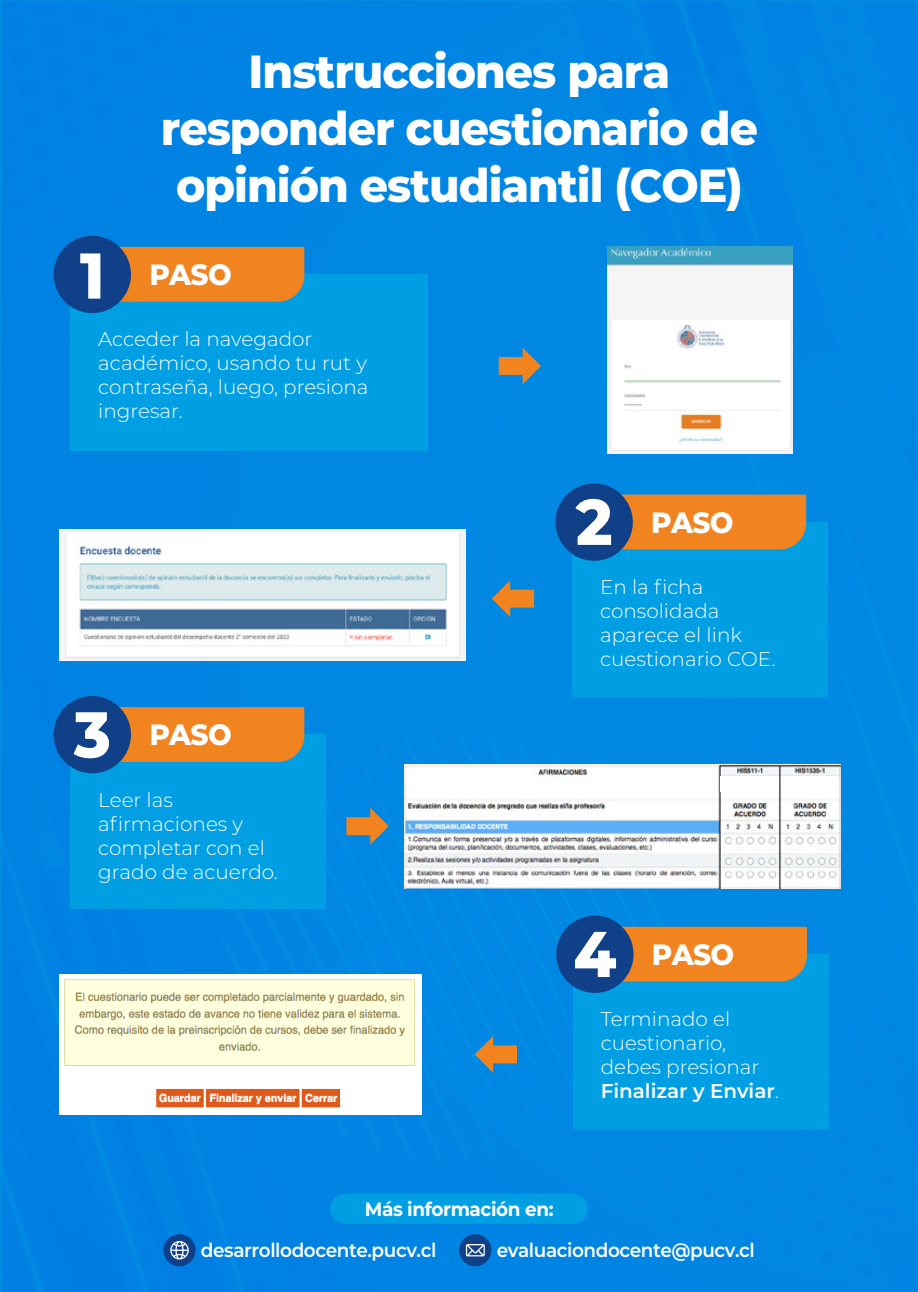
<style>
.page{position:relative;width:918px;height:1292px;background:#fff}
.page>*{position:absolute;margin:0;border:0;box-sizing:border-box;transform-origin:0 0}
.t1{font:800 64.5px "Montserrat";color:#fff;scale:.95 1}
.t2{font:800 46.35px/57px "Montserrat";letter-spacing:-.02em;color:#fff;text-align:center;scale:.95 1}
.t3{font:800 29.25px "Montserrat";letter-spacing:-.02em;color:#fff;scale:.95 1}
.t4{font:300 19.95px/24px "Montserrat";color:#fff}
.t5{font:600 19.35px "Montserrat";letter-spacing:-.02em;color:#fff;scale:.95 1}
.t6{font:700 19.35px "Montserrat";letter-spacing:-.02em;color:#fff;scale:.95 1}
.s1{font-size:64.5px}
.s2{font-weight:600}
</style>
<div class="page">
<div style="left:1px;top:1px;width:917px;height:1291px;background:#0086e3"></div>
<div style="left:71px;top:274px;width:357px;height:177px;background:#009fe3"></div>
<div style="left:120px;top:247px;width:184px;height:55px;background:#f28420"></div>
<div style="left:54px;top:236px;width:77px;height:77px;background:#0f4088;border-radius:50%"></div>
<svg style="left:499px;top:348px;width:42px;height:36px;background:#798580"></svg>
<div style="left:573px;top:522px;width:255px;height:174px;background:#009fe3"></div>
<div style="left:623px;top:495px;width:183px;height:54px;background:#f28420"></div>
<div style="left:556px;top:483px;width:77px;height:78px;background:#0f4088;border-radius:50%"></div>
<svg style="left:492px;top:580px;width:42px;height:37px;background:#768683"></svg>
<img style="left:60px;top:530px;width:406px;height:130px">
<div style="left:71px;top:734px;width:255px;height:175px;background:#009fe3"></div>
<div style="left:120px;top:707px;width:184px;height:55px;background:#f28420"></div>
<div style="left:54px;top:696px;width:77px;height:77px;background:#0f4088;border-radius:50%"></div>
<svg style="left:346px;top:808px;width:43px;height:36px;background:#778582"></svg>
<img style="left:607px;top:247px;width:186px;height:207px">
<div style="left:622px;top:372px;width:40px;height:8px;background:#fff"></div>
<div style="left:163px;top:1234px;width:33px;height:32px;background:#0f4088;border-radius:50%"></div>
<div style="left:459px;top:1234px;width:32px;height:32px;background:#0f4088;border-radius:50%"></div>
<svg style="left:466px;top:1244px;width:19px;height:12px"></svg>
<svg style="left:170px;top:1241px;width:19px;height:18px"></svg>
<div style="left:330px;top:1194px;width:258px;height:30px;background:#009fe3;border-radius:15px"></div>
<img style="left:404px;top:764px;width:437px;height:124px">
<div style="left:720px;top:776px;width:59px;height:16px;background:#fff"></div>
<div style="left:782px;top:776px;width:56px;height:16px;background:#fff"></div>
<div style="left:573px;top:954px;width:256px;height:174px;background:#009fe3"></div>
<div style="left:623px;top:927px;width:184px;height:54px;background:#f28420"></div>
<div style="left:556px;top:916px;width:78px;height:77px;background:#0f4088;border-radius:50%"></div>
<svg style="left:475px;top:1036px;width:42px;height:37px;background:#778582"></svg>
<img style="left:60px;top:974px;width:361px;height:141px">
<h1 class="t1" style="left:80px;top:228px;width:28px">1</h1>
<h2 class="t2" style="left:161px;top:40px;width:630px">Instrucciones para responder cuestionario de opinión estudiantil (COE)</h2>
<h3 class="t3" style="left:149px;top:253px;width:88px">PASO</h3>
<p class="t4" style="left:98px;top:327px;width:272px">Acceder la navegador académico, usando tu rut y contraseña, luego, presiona ingresar.</p>
<h3 class="t3" style="left:74px;top:713px;width:168px"><span class="s1">3</span> PASO</h3>
<p class="t4" style="left:98px;top:787px;width:181px">Leer las afirmaciones y completar con el grado de acuerdo.</p>
<h3 class="t3" style="left:576px;top:501px;width:168px"><span class="s1">2</span> PASO</h3>
<p class="t4" style="left:600px;top:574px;width:177px">En la ficha consolidada aparece el link cuestionario COE.</p>
<h3 class="t3" style="left:573px;top:933px;width:171px"><span class="s1">4</span> PASO</h3>
<p class="t4" style="left:601px;top:1006px;width:180px">Terminado el cuestionario, debes presionar<br><span class="s2">Finalizar y Enviar</span>.</p>
<p class="t6" style="left:365px;top:1195px;width:200px">Más información en:</p>
<p class="t5" style="left:201px;top:1237px;width:249px">desarrollodocente.pucv.cl</p>
<p class="t5" style="left:497px;top:1237px;width:273px">evaluaciondocente@pucv.cl</p>
</div>
